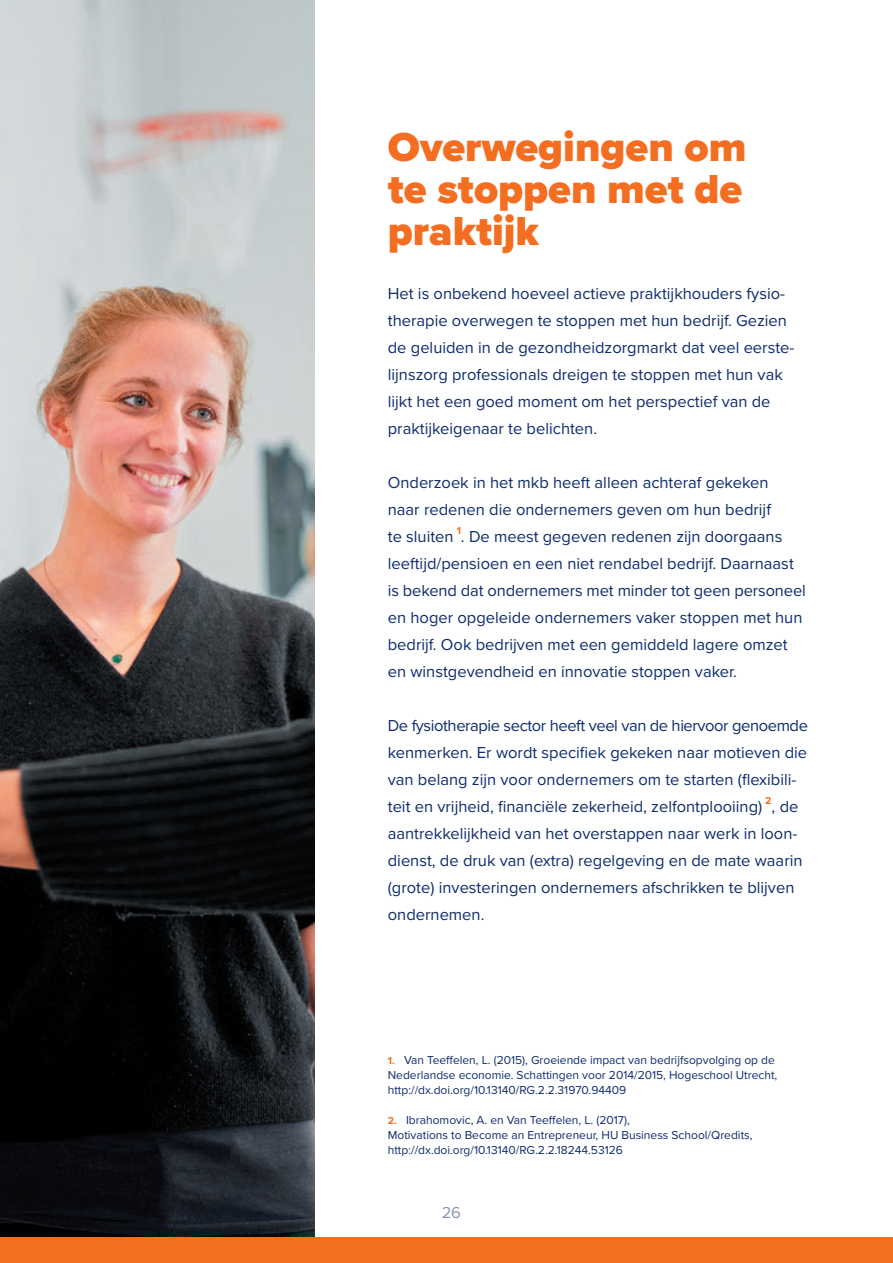
<style>
.page{position:relative;width:893px;height:1263px;background:#fff}
.page>*{position:absolute;margin:0;border:0;box-sizing:border-box;transform-origin:0 0}
.t1{font:900 42px/42px "Proxima Nova";color:#f36e21;text-align:justify}
.t2{font:16.5px/27px "Proxima Nova";color:#0d2c6e}
.t3{font:12px/15px "Proxima Nova";color:#0d2c6e}
.t4{font:700 10.5px "Proxima Nova";color:#f36e21}
.s1{font-weight:700;font-size:10.5px;color:#f36e21}
</style>
<div class="page">
<img style="left:0;top:0;width:315px;height:1237px">
<div style="left:0;top:1237px;width:893px;height:26px;background:#f36e21"></div>
<h1 class="t1" style="left:388px;top:125px;width:360px">Overwegingen om te stoppen met de praktijk</h1>
<p class="t2" style="left:388px;top:279px;width:408px">Het is onbekend hoeveel actieve praktijkhouders fysio&shy;therapie overwegen te stoppen met hun bedrijf. Gezien de geluiden in de gezondheidzorgmarkt dat veel eerste&shy;lijnszorg professionals dreigen te stoppen met hun vak lijkt het een goed moment om het perspectief van de praktijkeigenaar te belichten.</p>
<p class="t2" style="left:388px;top:468px;width:396px">Onderzoek in het mkb heeft alleen achteraf gekeken naar redenen die ondernemers geven om hun bedrijf te sluiten . De meest gegeven redenen zijn doorgaans</p>
<p class="t4" style="left:457px;top:523px;width:6px">1</p>
<p class="t2" style="left:388px;top:549px;width:419px">leeftijd/pensioen en een niet rendabel bedrijf. Daarnaast is bekend dat ondernemers met minder tot geen personeel en hoger opgeleide ondernemers vaker stoppen met hun bedrijf. Ook bedrijven met een gemiddeld lagere omzet en winstgevendheid en innovatie stoppen vaker.</p>
<p class="t2" style="left:388px;top:711px;width:422px">De fysiotherapie sector heeft veel van de hiervoor genoemde kenmerken. Er wordt specifiek gekeken naar motieven die van belang zijn voor ondernemers om te starten (flexibili&shy;teit en vrijheid, financiële zekerheid, zelfontplooiing)</p>
<p class="t4" style="left:765px;top:793px;width:8px">2</p>
<p class="t2" style="left:388px;top:792px;width:416px;text-indent:384px">, de aantrekkelijkheid van het overstappen naar werk in loon&shy;dienst, de druk van (extra) regelgeving en de mate waarin (grote) investeringen ondernemers afschrikken te blijven ondernemen.</p>
<p class="t3" style="left:388px;top:1052px;width:391px"><span class="s1">1.</span> Van Teeffelen, L. (2015), Groeiende impact van bedrijfsopvolging op de<br>Nederlandse economie. Schattingen voor 2014/2015, Hogeschool Utrecht, http://dx.doi.org/10.13140/RG.2.2.31970.94409</p>
<p class="t3" style="left:388px;top:1112px;width:366px"><span class="s1">2.</span> Ibrahomovic, A. en Van Teeffelen, L. (2017),<br>Motivations to Become an Entrepreneur, HU Business School/Qredits, http://dx.doi.org/10.13140/RG.2.2.18244.53126</p>
<p class="t2" style="left:441px;top:1198px;width:21px">26</p>
</div>
